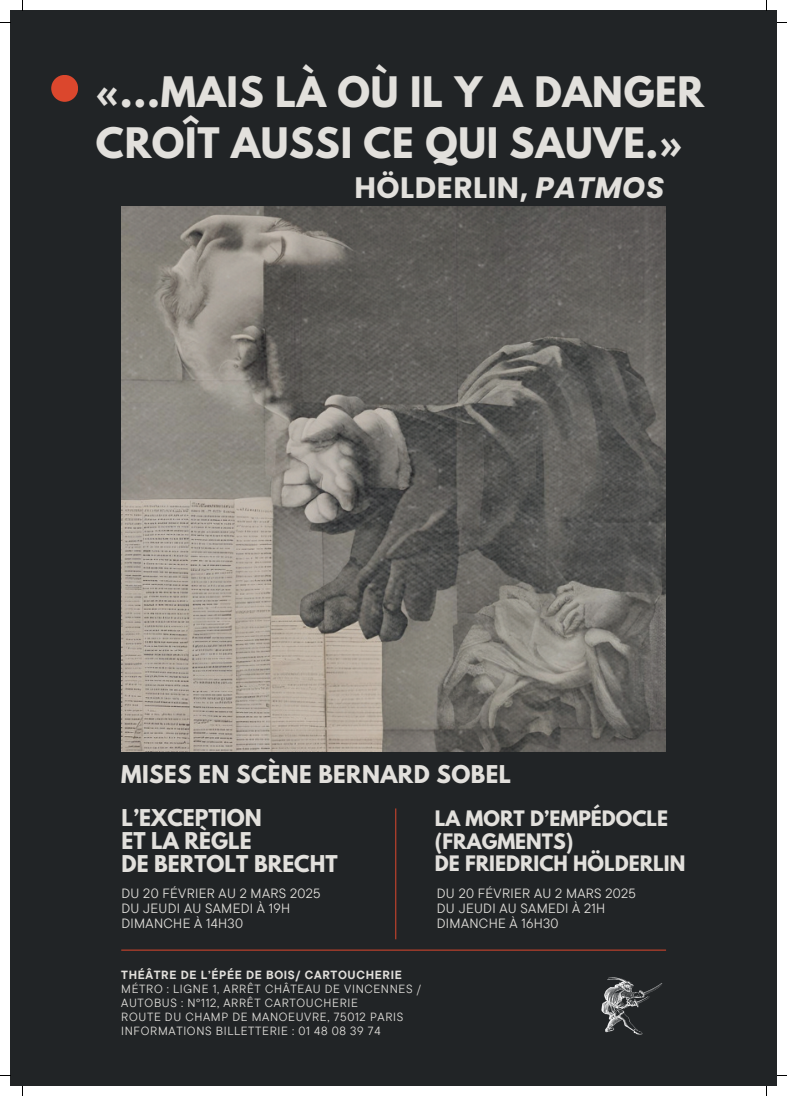
<style>
.page{position:relative;width:787px;height:1096px;background:#fff}
.page>*{position:absolute;margin:0;border:0;box-sizing:border-box;transform-origin:0 0}
.t1{font:700 37.25px/51.8px "League Spartan";letter-spacing:.02em;color:#e2e0dc}
.t2{font:700 29.5px "Poppins";letter-spacing:.02em;color:#e2e0dc}
.t3{font:700 21.75px "League Spartan";letter-spacing:.02em;color:#e2e0dc}
.t4{font:700 20.5px/23.5px "League Spartan";color:#e2e0dc}
.t5{font:700 18.88px/22.5px "League Spartan";color:#e2e0dc}
.t6{font:13.38px/15px "TT Commons Pro";letter-spacing:.025em;color:#e2e0dc}
.t7{font:11.88px/14.1px "TT Commons Pro";letter-spacing:.055em;color:#e2e0dc}
.t8{font:700 11.88px "TT Commons Pro";letter-spacing:.055em;color:#e2e0dc}
.s1{font-style:italic}
</style>
<div class="page">
<div style="left:10px;top:10px;width:767px;height:1076px;background:#212426"></div>
<img style="left:121px;top:206px;width:545px;height:545px">
<hr style="left:121px;top:949px;width:545px;height:1px;background:#db472d">
<hr style="left:395px;top:808px;width:1px;height:131px;background:#db472d">
<div style="left:51px;top:75px;width:27px;height:27px;background:#db472d;border-radius:50%"></div>
<img style="left:601px;top:977px;width:62px;height:58px">
<h1 class="t1" style="left:96px;top:65px;width:610px">«...MAIS LÀ OÙ IL Y A DANGER<br>CROÎT AUSSI CE QUI SAUVE.»</h1>
<h2 class="t2" style="left:354px;top:170px;width:311px">HÖLDERLIN, <span class="s1">PATMOS</span></h2>
<h3 class="t3" style="left:121px;top:757px;width:391px">MISES EN SCÈNE BERNARD SOBEL</h3>
<h3 class="t4" style="left:122px;top:805px;width:218px">L’EXCEPTION<br>ET LA RÈGLE<br>DE BERTOLT BRECHT</h3>
<p class="t6" style="left:122px;top:886px;width:200px">DU 20 FÉVRIER AU 2 MARS 2025<br>DU JEUDI AU SAMEDI À 19H<br>DIMANCHE À 14H30</p>
<h3 class="t5" style="left:435px;top:807px;width:252px">LA MORT D’EMPÉDOCLE (FRAGMENTS)<br>DE FRIEDRICH HÖLDERLIN</h3>
<p class="t6" style="left:437px;top:886px;width:200px">DU 20 FÉVRIER AU 2 MARS 2025<br>DU JEUDI AU SAMEDI À 21H<br>DIMANCHE À 16H30</p>
<p class="t8" style="left:121px;top:965px;width:282px">THÉÂTRE DE L’ÉPÉE DE BOIS/ CARTOUCHERIE</p>
<p class="t7" style="left:121px;top:981px;width:301px">MÉTRO : LIGNE 1, ARRÊT CHÂTEAU DE VINCENNES / AUTOBUS : N°112, ARRÊT CARTOUCHERIE<br>ROUTE DU CHAMP DE MANOEUVRE, 75012 PARIS INFORMATIONS BILLETTERIE : 01 48 08 39 74</p>
</div>
